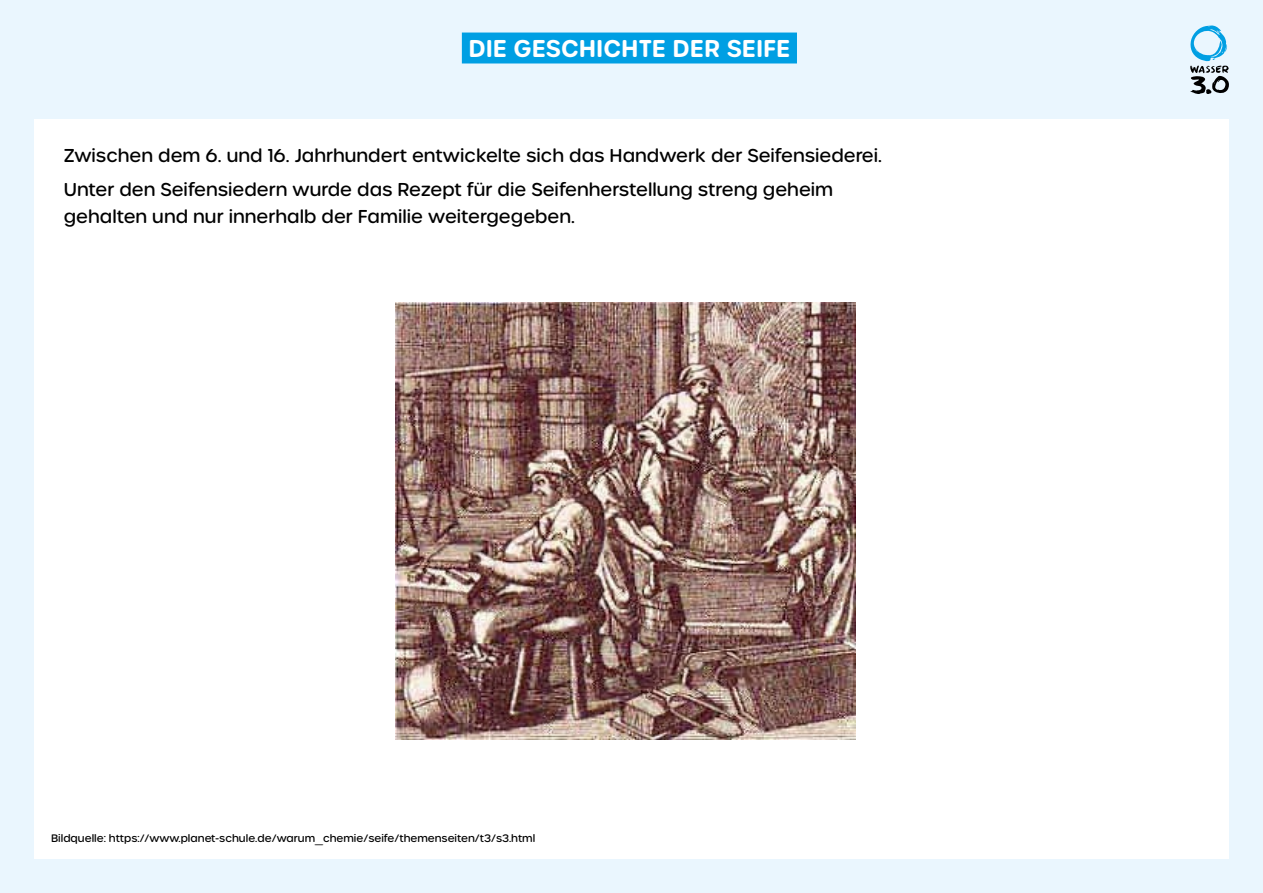
<style>
.page{position:relative;width:1263px;height:893px;background:#eaf6fe}
.page>*{position:absolute;margin:0;border:0;box-sizing:border-box;transform-origin:0 0}
.t1{font:600 23.55px "Urbane Rounded";color:#fff}
.t2{font:500 18px/33.9px "Urbane Rounded";color:#000}
.t3{font:500 10.5px "Urbane Rounded";color:#000}
</style>
<div class="page">
<div style="left:34px;top:119px;width:1195px;height:740px;background:#fff"></div>
<div style="left:462px;top:33px;width:335px;height:30px;background:#009fe3"></div>
<img style="left:395px;top:303px;width:461px;height:437px">
<svg style="left:1190px;top:25px;width:39px;height:69px"></svg>
<h1 class="t1" style="left:468px;top:32px;width:324px">DIE GESCHICHTE DER SEIFE</h1>
<p class="t2" style="left:64px;top:139px;width:820px">Zwischen dem 6. und 16. Jahrhundert entwickelte sich das Handwerk der Seifensiederei.<br>Unter den Seifensiedern wurde das Rezept für die Seifenherstellung streng geheim</p>
<p class="t2" style="left:64px;top:200px;width:513px">gehalten und nur innerhalb der Familie weitergegeben.</p>
<p class="t3" style="left:51px;top:831px;width:486px">Bildquelle: https://www.planet-schule.de/warum_chemie/seife/themenseiten/t3/s3.html</p>
</div>
